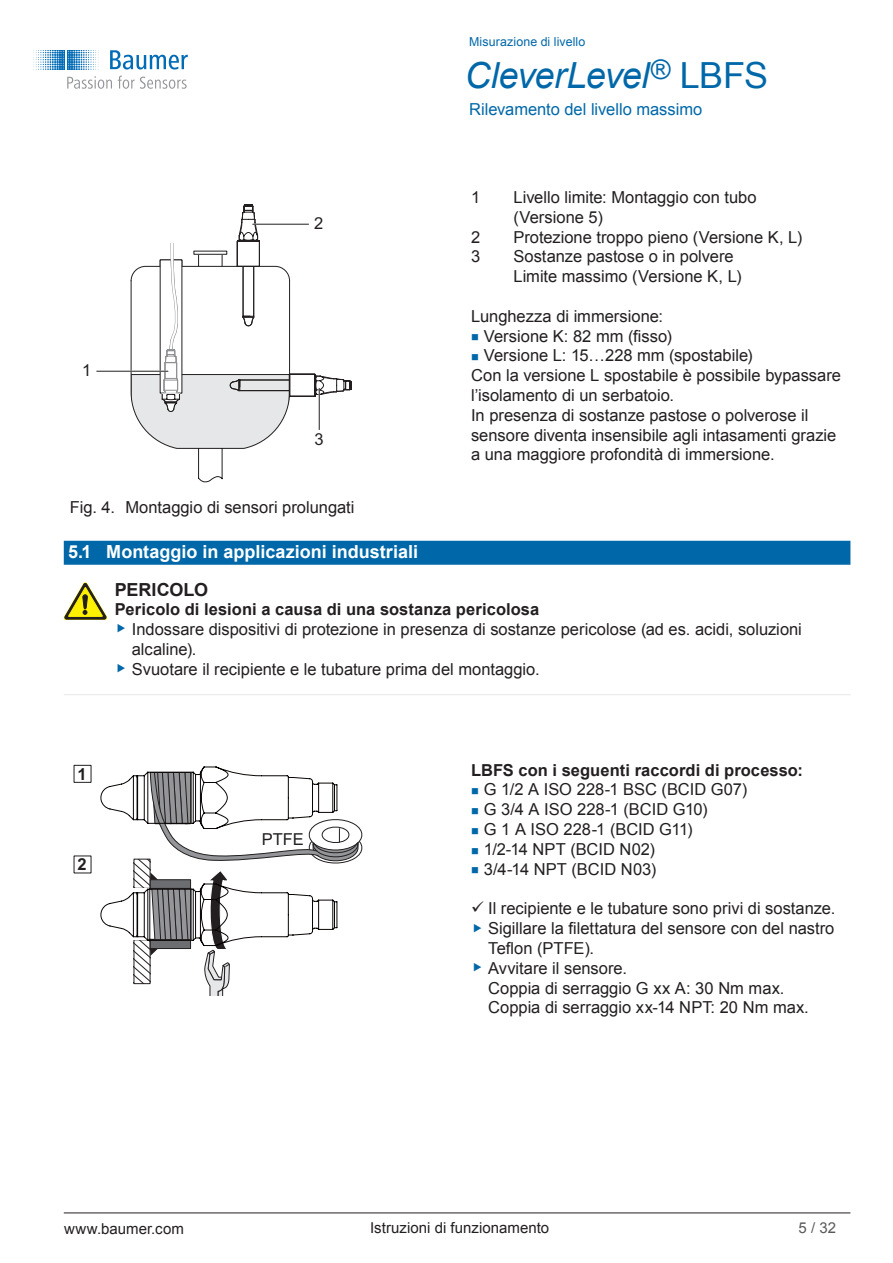
<style>
.page{position:relative;width:893px;height:1263px;background:#fff}
.page>*{position:absolute;margin:0;border:0;box-sizing:border-box;transform-origin:0 0}
.t1{font:italic 36px "Arial";letter-spacing:-.015em;color:#0068a9}
.t2{font:700 18px "Arial";color:#fff}
.Warnhinweis_Gefahr{font:700 18px "Arial";color:#231f20}
.Grundtext{font:16.5px/19.8px "Arial";color:#231f20}
.Warnhinweis_Quelle{font:700 16.5px "Arial";letter-spacing:.005em;color:#231f20}
.Überschrift_4_Zwis{font:700 16.5px "Arial";letter-spacing:.005em;color:#231f20}
.t3{font:16.5px "Arial";color:#0068a9}
.t4{font:15px "Arial";letter-spacing:.005em;color:#231f20}
.t5{font:15px "Arial";color:#5a5a5d}
.t6{font:12.3px "Arial";letter-spacing:.01em;color:#0068a9}
.s1{font-style:normal}
</style>
<div class="page">
<svg style="left:110px;top:50px;width:78px;height:20px"></svg>
<svg style="left:35px;top:50px;width:64px;height:20px"></svg>
<svg style="left:67px;top:76px;width:45px;height:13px"></svg>
<svg style="left:118px;top:76px;width:69px;height:13px"></svg>
<div style="left:64px;top:541px;width:786px;height:24px;background:#0068a9"></div>
<svg style="left:130px;top:204px;width:222px;height:279px"></svg>
<hr style="left:85px;top:371px;width:83px;height:1px;background:#231f20">
<div style="left:77px;top:361px;width:19px;height:19px;background:#fff;border-radius:50%"></div>
<hr style="left:253px;top:224px;width:67px;height:1px;background:#231f20">
<div style="left:309px;top:214px;width:19px;height:19px;background:#fff;border-radius:50%"></div>
<hr style="left:319px;top:388px;width:1px;height:54px;background:#231f20">
<div style="left:309px;top:430px;width:20px;height:19px;background:#fff;border-radius:50%"></div>
<div style="left:160px;top:195px;width:22px;height:48px;background:#fff"></div>
<hr style="left:64px;top:694px;width:42px;height:1px;background:#e6e7e9">
<hr style="left:106px;top:694px;width:744px;height:1px;background:#e6e7e9">
<svg style="left:64px;top:582px;width:43px;height:38px"></svg>
<svg style="left:100px;top:766px;width:263px;height:229px"></svg>
<hr style="left:64px;top:1212px;width:786px;height:1px;background:#231f20">
<p class="Grundtext" style="left:82px;top:361px;width:11px">1</p>
<p class="Grundtext" style="left:314px;top:214px;width:11px">2</p>
<p class="Grundtext" style="left:315px;top:430px;width:11px">3</p>
<p class="Grundtext" style="left:70px;top:497px;width:286px">Fig. 4. Montaggio di sensori prolungati</p>
<p class="t6" style="left:469px;top:34px;width:118px">Misurazione di livello</p>
<h1 class="t1" style="left:465px;top:52px;width:305px">CleverLevel<sup>®</sup> <span class="s1">LBFS</span></h1>
<p class="t3" style="left:469px;top:99px;width:235px">Rilevamento del livello massimo</p>
<p class="Grundtext" style="left:471px;top:187px;width:11px">1</p>
<p class="Grundtext" style="left:514px;top:187px;width:244px">Livello limite: Montaggio con tubo (Versione 5)</p>
<p class="Grundtext" style="left:471px;top:227px;width:11px">2</p>
<p class="Grundtext" style="left:514px;top:227px;width:290px">Protezione troppo pieno (Versione K, L)</p>
<p class="Grundtext" style="left:471px;top:247px;width:11px">3</p>
<p class="Grundtext" style="left:514px;top:247px;width:230px">Sostanze pastose o in polvere<br>Limite massimo (Versione K, L)</p>
<p class="Grundtext" style="left:471px;top:306px;width:194px">Lunghezza di immersione:</p>
<p class="Grundtext" style="left:484px;top:326px;width:189px">Versione K: 82 mm (fisso)</p>
<p class="Grundtext" style="left:484px;top:346px;width:270px">Versione L: 15…228 mm (spostabile)</p>
<p class="Grundtext" style="left:471px;top:366px;width:371px">Con la versione L spostabile è possibile bypassare l’isolamento di un serbatoio.</p>
<p class="Grundtext" style="left:471px;top:405px;width:367px">In presenza di sostanze pastose o polverose il sensore diventa insensibile agli intasamenti grazie a una maggiore profondità di immersione.</p>
<p class="t2" style="left:68px;top:540px;width:351px">5.1 Montaggio in applicazioni industriali</p>
<p class="Warnhinweis_Gefahr" style="left:115px;top:578px;width:95px">PERICOLO</p>
<p class="Warnhinweis_Quelle" style="left:115px;top:598px;width:426px">Pericolo di lesioni a causa di una sostanza pericolosa</p>
<p class="Grundtext" style="left:132px;top:619px;width:672px">Indossare dispositivi di protezione in presenza di sostanze pericolose (ad es. acidi, soluzioni alcaline).</p>
<p class="Grundtext" style="left:132px;top:659px;width:409px">Svuotare il recipiente e le tubature prima del montaggio.</p>
<p class="Warnhinweis_Quelle" style="left:78px;top:763px;width:11px">1</p>
<p class="Warnhinweis_Quelle" style="left:78px;top:853px;width:11px">2</p>
<p class="Grundtext" style="left:262px;top:830px;width:44px">PTFE</p>
<p class="Überschrift_4_Zwis" style="left:471px;top:759px;width:334px">LBFS con i seguenti raccordi di processo:</p>
<p class="Grundtext" style="left:484px;top:780px;width:265px">G 1/2 A ISO 228-1 BSC (BCID G07)</p>
<p class="Grundtext" style="left:484px;top:800px;width:225px">G 3/4 A ISO 228-1 (BCID G10)</p>
<p class="Grundtext" style="left:484px;top:819px;width:210px">G 1 A ISO 228-1 (BCID G11)</p>
<p class="Grundtext" style="left:484px;top:839px;width:173px">1/2-14 NPT (BCID N02)</p>
<p class="Grundtext" style="left:484px;top:859px;width:174px">3/4-14 NPT (BCID N03)</p>
<p class="Grundtext" style="left:488px;top:899px;width:349px">Il recipiente e le tubature sono privi di sostanze.</p>
<p class="Grundtext" style="left:488px;top:918px;width:348px">Sigillare la filettatura del sensore con del nastro<br>Teflon (PTFE).</p>
<p class="Grundtext" style="left:488px;top:958px;width:322px">Avvitare il sensore.<br>Coppia di serraggio G xx A: 30 Nm max.<br>Coppia di serraggio xx-14 NPT: 20 Nm max.</p>
<p class="t4" style="left:64px;top:1218px;width:121px">www.baumer.com</p>
<p class="t5" style="left:799px;top:1218px;width:39px">5 / 32</p>
<p class="t4" style="left:370px;top:1218px;width:181px">Istruzioni di funzionamento</p>
</div>
